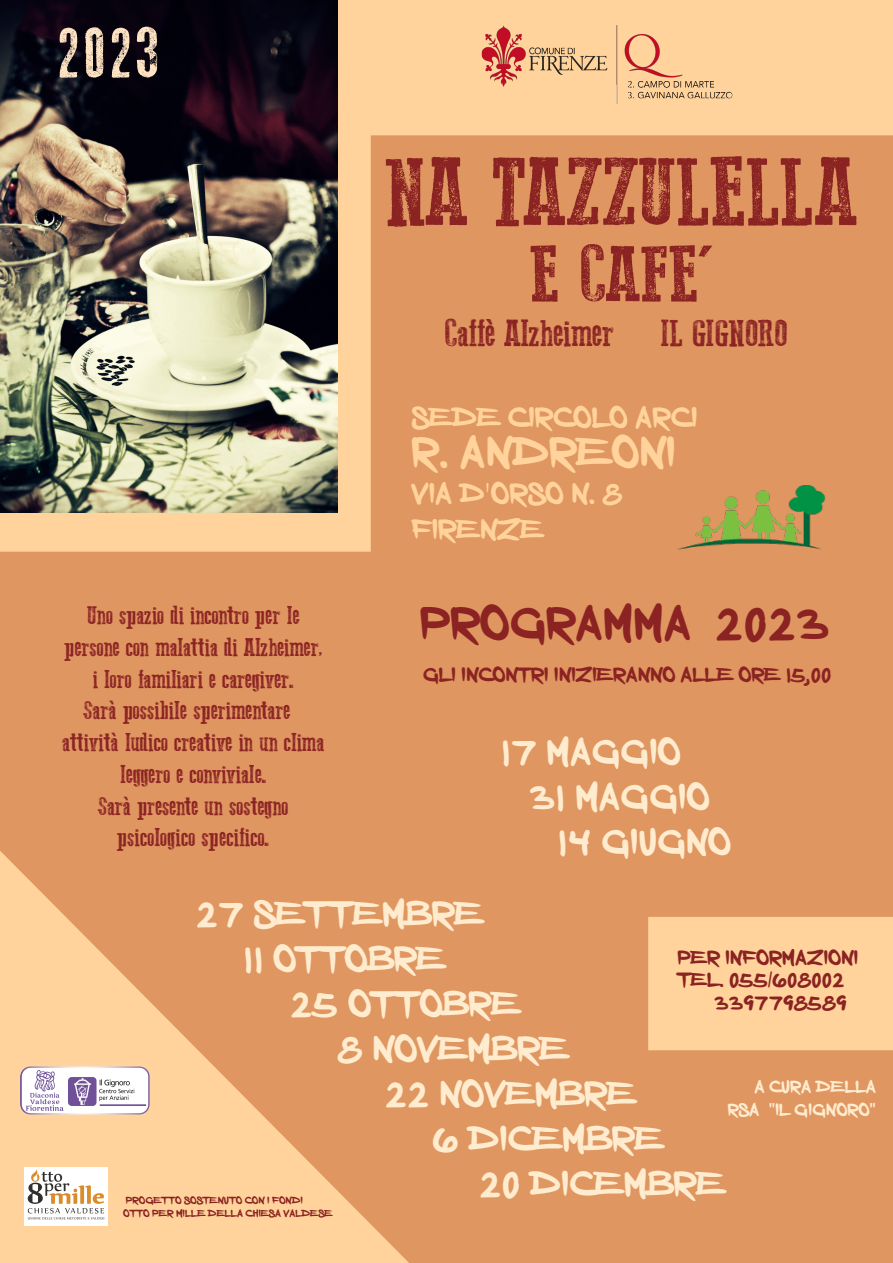
<style>
.page{position:relative;width:893px;height:1263px;background:#fff}
.page>*{position:absolute;margin:0;border:0;box-sizing:border-box;transform-origin:0 0}
.t1{font:96px "Go 2 Old Western";color:#8b2323}
.t2{font:78px "Go 2 Old Western";color:#8b2323}
.t3{font:73.5px "Go 2 Old Western";color:#ffe4c4}
.t4{font:48px "Born Addict";color:#8b2323}
.t5{font:45px "Born Addict";color:#ffd39b}
.t6{font:37.5px/45px "Born Addict";color:#ffebcd;text-align:center}
.t7{font:37.5px "Go 2 Old Western";color:#8b2323}
.t8{font:30px/36px "Born Addict";color:#ffd39b}
.t9{font:25.5px/31.8px "Go 2 Old Western";color:#8b2323;text-align:center}
.t10{font:21px "Born Addict";color:#8b2323}
.t11{font:18px/22.5px "Born Addict";color:#ffebcd;text-align:right}
.t12{font:10.5px/12.6px "Born Addict";color:#8b2323}
.s1{font-family:"Book Antiqua"}
.s2{font-family:"Gill Sans";font-weight:800;font-stretch:condensed}
.s3{font-family:"Arial"}
</style>
<div class="page">
<div style="left:0;top:135px;width:893px;height:1128px;background:#df9661"></div>
<div style="left:371px;top:0;width:522px;height:135px;background:#ffd39b"></div>
<div style="left:648px;top:917px;width:245px;height:133px;background:#ffd39b"></div>
<img style="left:480px;top:26px;width:272px;height:84px">
<svg style="left:0;top:839px;width:421px;height:424px;background:#edb07a"></svg>
<div style="left:0;top:0;width:371px;height:552px;background:#ffd39b"></div>
<img style="left:20px;top:1066px;width:130px;height:48px;border-radius:10px">
<img style="left:25px;top:1168px;width:82px;height:57px">
<img style="left:0;top:0;width:338px;height:513px">
<img style="left:674px;top:481px;width:154px;height:70px">
<h3 class="t3" style="left:55px;top:26px;width:106px">2023</h3>
<p class="t9" style="left:62px;top:602px;width:263px">Uno spazio di incontro per le persone con malattia di Alzheimer, i loro familiari e caregiver.<br>Sarà possibile sperimentare attività ludico creative in un clima leggero e conviviale.<br>Sarà presente un sostegno psicologico specifico.</p>
<h1 class="t1" style="left:384px;top:158px;width:474px">NA TAZZULELLA</h1>
<h2 class="t2" style="left:529px;top:246px;width:184px">E CAFE'</h2>
<h3 class="t7" style="left:444px;top:320px;width:345px">Caffè Alzheimer IL GIGNORO</h3>
<p class="t8" style="left:412px;top:401px;width:288px">SEDE CIRCOLO ARCI</p>
<h3 class="t5" style="left:412px;top:431px;width:266px">R. ANDREONI</h3>
<p class="t8" style="left:412px;top:477px;width:212px">VIA D<span class="s1">'</span>ORSO N. 8<br>FIRENZE</p>
<h3 class="t4" style="left:420px;top:601px;width:411px">PROGRAMMA 2023</h3>
<p class="t10" style="left:423px;top:664px;width:410px">GLI INCONTRI INIZIERANNO ALLE ORE 15,00</p>
<h3 class="t6" style="left:501px;top:731px;width:181px">17 MAGGIO</h3>
<h3 class="t6" style="left:529px;top:776px;width:182px">31 MAGGIO</h3>
<h3 class="t6" style="left:557px;top:821px;width:175px">14 GIUGNO</h3>
<h3 class="t6" style="left:196px;top:893px;width:289px">27 SETTEMBRE<br>11 OTTOBRE</h3>
<h3 class="t6" style="left:290px;top:983px;width:232px">25 OTTOBRE</h3>
<h3 class="t6" style="left:337px;top:1028px;width:233px">8 NOVEMBRE</h3>
<h3 class="t6" style="left:385px;top:1073px;width:253px">22 NOVEMBRE</h3>
<h3 class="t6" style="left:432px;top:1118px;width:233px">6 DICEMBRE</h3>
<h3 class="t6" style="left:479px;top:1163px;width:247px">20 DICEMBRE</h3>
<p class="t10" style="left:677px;top:948px;width:182px">PER INFORMAZIONI</p>
<p class="t10" style="left:677px;top:970px;width:169px">TEL. 055<span class="s2">/</span>608002</p>
<p class="t10" style="left:714px;top:993px;width:134px">3397798589</p>
<p class="t11" style="left:728px;top:1076px;width:150px">A CURA DELLA<br>RSA <span class="s3">"</span>IL GIGNORO<span class="s3">"</span></p>
<p class="t12" style="left:123px;top:1194px;width:211px">PROGETTO SOSTENUTO CON I FONDI<br>OTTO PER MILLE DELLA CHIESA VALDESE</p>
</div>
